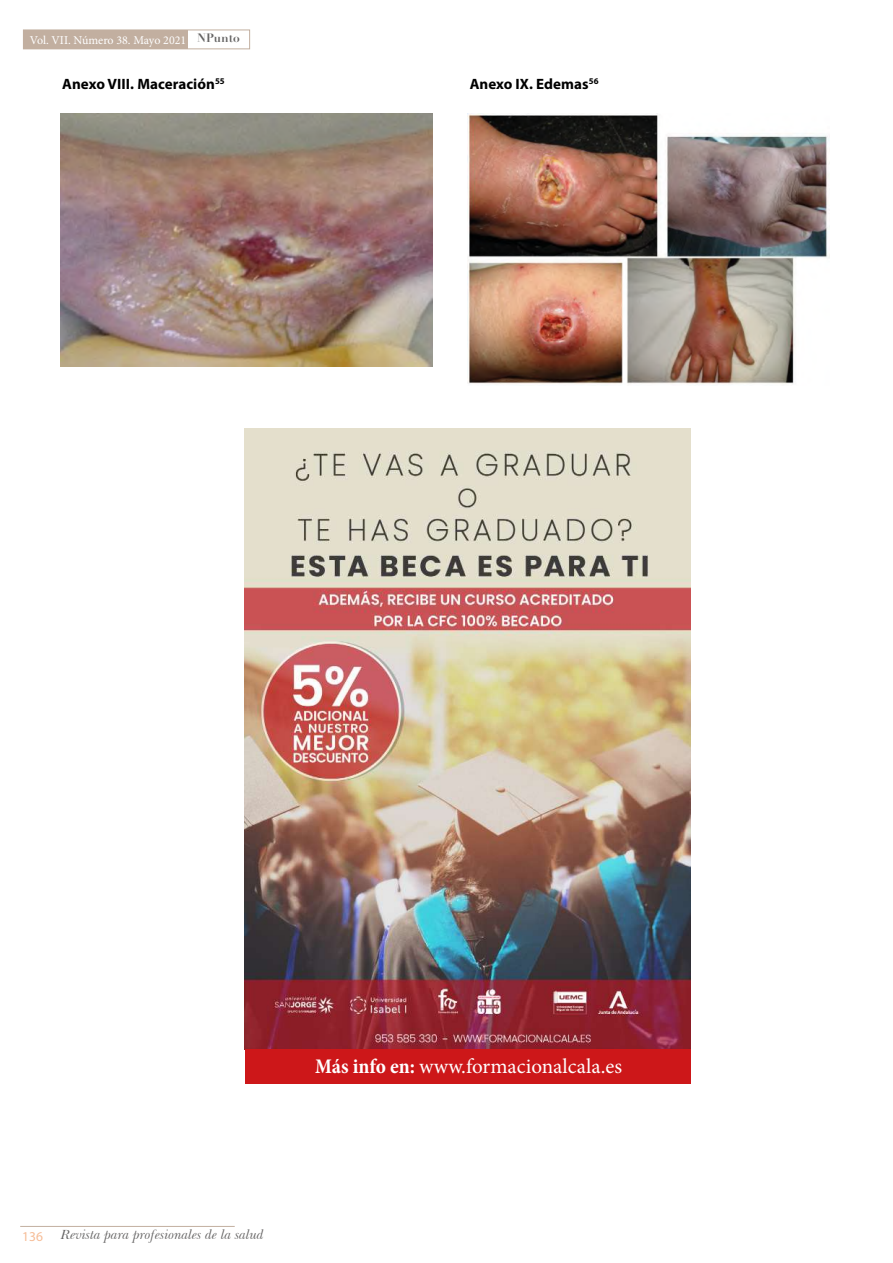
<style>
.page{position:relative;width:893px;height:1263px;background:#fff}
.page>*{position:absolute;margin:0;border:0;box-sizing:border-box;transform-origin:0 0}
.t1{font:21px "Minion Pro";color:#fff}
.t2{font:700 15px "Myriad Pro";letter-spacing:.005em;color:#000}
.t3{font:italic 13.5px "Baskerville BT";color:#646363}
.t4{font:13.5px "Myriad Pro";color:#f6bc96}
.t5{font:12px "Minion Pro";color:#fff}
.s1{font-family:"Didot LH";font-weight:700;color:#646363}
.s2{font-weight:700;font-stretch:condensed}
</style>
<div class="page">
<div style="left:23px;top:30px;width:227px;height:19px;border:1px solid #c2afa0"></div>
<div style="left:23px;top:30px;width:165px;height:19px;background:#c2afa0"></div>
<hr style="left:20px;top:1226px;width:215px;height:1px;background:#c2afa0">
<img style="left:61px;top:114px;width:372px;height:252px">
<img style="left:468px;top:114px;width:361px;height:270px">
<img style="left:245px;top:428px;width:446px;height:621px">
<div style="left:245px;top:1049px;width:446px;height:34px;background:#cd1719"></div>
<p class="t5" style="left:30px;top:32px;width:212px">Vol. VII. Número 38. Mayo 2021 <span class="s1">NPunto</span></p>
<p class="t2" style="left:62px;top:75px;width:164px">Anexo VIII. Maceración<sup>55</sup></p>
<p class="t2" style="left:470px;top:75px;width:130px">Anexo IX. Edemas<sup>56</sup></p>
<h1 class="t1" style="left:315px;top:1052px;width:308px"><span class="s2">Más info en:</span> www.formacionalcala.es</h1>
<p class="t4" style="left:22px;top:1228px;width:22px">136</p>
<p class="t3" style="left:61px;top:1227px;width:205px">Revista para profesionales de la salud</p>
</div>
